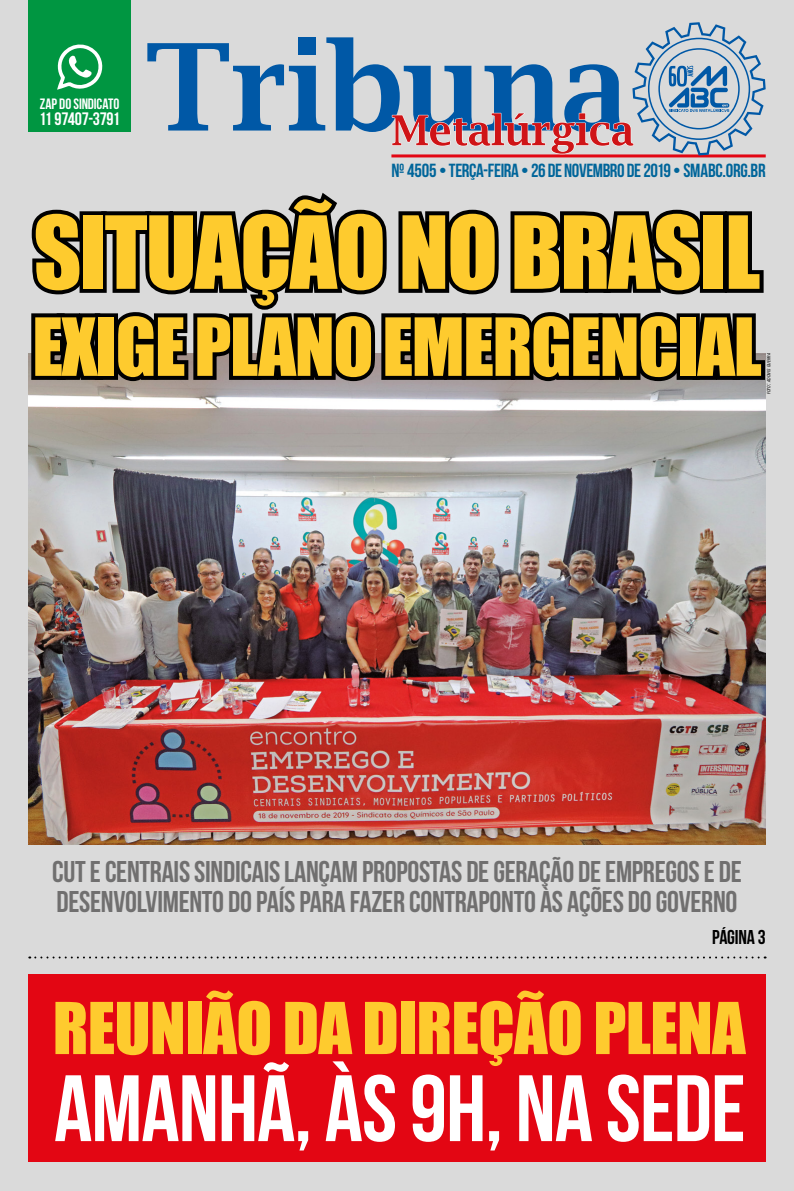
<style>
.page{position:relative;width:794px;height:1191px;background:#dadada}
.page>*{position:absolute;margin:0;border:0;box-sizing:border-box;transform-origin:0 0}
.t1{font:94px "Bebas Neue";letter-spacing:-.01em;color:#fff}
.t2{font:93px "Impact";letter-spacing:-.02em;color:#fecb2e}
.t3{font:74px "Impact";letter-spacing:-.02em;color:#fecb2e}
.t4{font:66px "Impact";letter-spacing:-.01em;color:#fecb2e}
.t5{font:30px/30px "Bebas Neue";letter-spacing:-.01em;color:#706f6f}
.t6{font:20px "Bebas Neue";letter-spacing:-.01em;color:#000}
.t7{font:19px "Bebas Neue";letter-spacing:-.02em;color:#00659a}
.t8{font:18px "Bebas Neue";letter-spacing:-.01em;color:#fff}
.t9{font:15px "Bebas Neue";letter-spacing:-.005em;color:#fff}
.t10{font:italic condensed 4.4px "Swiss 721 BT";letter-spacing:-.01em;color:#000}
.s1{font-size:6.2px}
</style>
<div class="page">
<img style="left:28px;top:404px;width:737px;height:440px">
<svg style="left:29px;top:956px;width:736px;height:2px"></svg>
<div style="left:28px;top:974px;width:737px;height:187px;background:#e30613"></div>
<div style="left:28px;top:0;width:103px;height:131px;background:#009641"></div>
<svg style="left:28px;top:22px;width:738px;height:382px"></svg>
<p class="t9" style="left:40px;top:96px;width:81px">ZAP DO SINDICATO</p>
<p class="t8" style="left:39px;top:109px;width:83px">11 97407-3791</p>
<p class="t7" style="left:391px;top:160px;width:376px">Nº 4505 • TERÇA-FEIRA • 26 DE NOVEMBRO DE 2019 • SMABC.ORG.BR</p>
<h2 class="t2" style="left:34px;top:180px;width:728px">SITUAÇÃO NO BRASIL</h2>
<h3 class="t3" style="left:32px;top:289px;width:731px">EXIGE PLANO EMERGENCIAL</h3>
<p class="t10" style="left:766px;top:394px;width:43px;rotate:-90deg">foto<span class="s1">:</span> adonis guerra</p>
<p class="t5" style="left:52px;top:856px;width:691px">CUT E CENTRAIS SINDICAIS LANÇAM PROPOSTAS DE GERAÇÃO DE EMPREGOS E DE<br>DESENVOLVIMENTO DO PAÍS PARA FAZER CONTRAPONTO ÀS AÇÕES DO GOVERNO</p>
<p class="t6" style="left:712px;top:926px;width:55px">PÁGINA 3</p>
<h3 class="t4" style="left:53px;top:977px;width:694px">REUNIÃO DA DIREÇÃO PLENA</h3>
<h1 class="t1" style="left:54px;top:1057px;width:693px">AMANHÃ, ÀS 9H, NA SEDE</h1>
</div>
